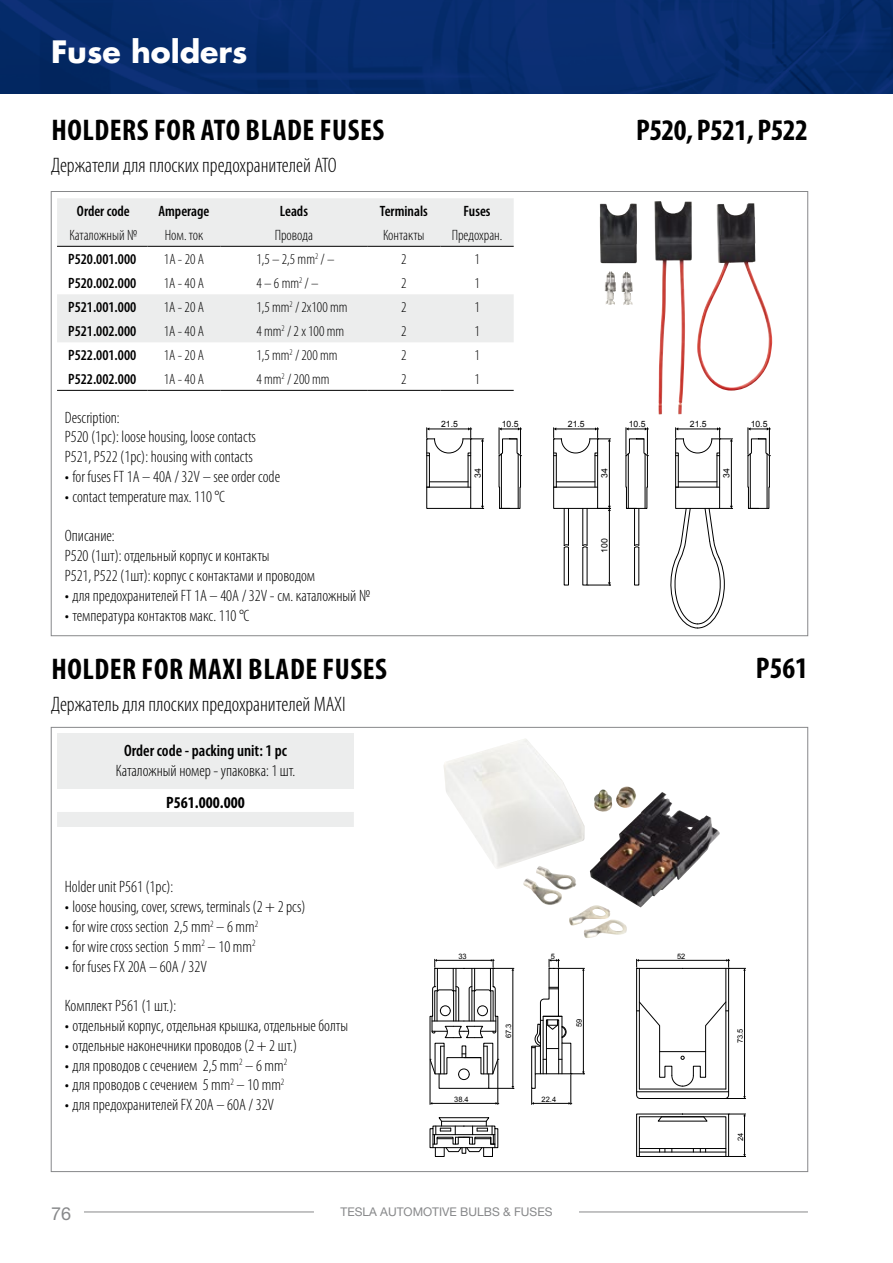
<style>
.page{position:relative;width:893px;height:1263px;background:#fff}
.page>*{position:absolute;margin:0;border:0;box-sizing:border-box;transform-origin:0 0}
.t1{font:700 condensed 30px "Myriad Pro";letter-spacing:.02em;color:#000}
.t2{font:700 condensed 30px "Myriad Pro";letter-spacing:-.02em;color:#000}
.t3{font:700 30px "Futura CE";color:#fff}
.t4{font:300 condensed 21px "Myriad Pro";color:#000}
.t5{font:18px "Helvetica Neue LT Pro";color:#87888a}
.t6{font:300 condensed 16.5px/19.8px "Myriad Pro";color:#000}
.t7{font:600 condensed 16.5px "Myriad Pro";color:#000}
.t8{font:700 condensed 16.5px "Myriad Pro";color:#000}
.t9{font:300 condensed 15px "Myriad Pro";color:#000}
.t10{font:600 condensed 15px "Myriad Pro";color:#000}
.t11{font:12px "Helvetica Neue LT Pro";color:#87888a}
.t12{font:8.7px "Arial";color:#000}
.t13{font:7.5px "Arial";color:#000}
.s1{font-weight:700;font-stretch:normal}
</style>
<div class="page">
<img style="left:0;top:0;width:893px;height:94px">
<hr style="left:84px;top:1212px;width:230px;height:1px;background:#87888a">
<hr style="left:579px;top:1212px;width:229px;height:1px;background:#87888a">
<div style="left:57px;top:812px;width:297px;height:15px;background:#eceded"></div>
<div style="left:57px;top:733px;width:297px;height:55px;background:#eceded"></div>
<img style="left:444px;top:739px;width:276px;height:168px">
<hr style="left:513px;top:970px;width:1px;height:116px;background:#000">
<svg style="left:489px;top:1086px;width:25px;height:3px"></svg>
<hr style="left:430px;top:1060px;width:1px;height:44px;background:#000">
<hr style="left:498px;top:1060px;width:1px;height:44px;background:#000">
<hr style="left:432px;top:1103px;width:64px;height:1px;background:#000">
<svg style="left:430px;top:959px;width:84px;height:121px"></svg>
<svg style="left:531px;top:959px;width:54px;height:146px"></svg>
<div style="left:435px;top:1147px;width:9px;height:10px;border:1px solid #000"></div>
<div style="left:483px;top:1147px;width:10px;height:10px;border:1px solid #000"></div>
<svg style="left:430px;top:1117px;width:68px;height:36px"></svg>
<hr style="left:442px;top:1121px;width:44px;height:1px;background:#000">
<svg style="left:636px;top:959px;width:110px;height:140px"></svg>
<hr style="left:660px;top:1051px;width:46px;height:1px;background:#000">
<svg style="left:636px;top:1113px;width:110px;height:44px"></svg>
<hr style="left:639px;top:1148px;width:87px;height:1px;background:#000">
<hr style="left:639px;top:1152px;width:87px;height:1px;background:#000">
<svg style="left:600px;top:203px;width:37px;height:102px"></svg>
<img style="left:654px;top:201px;width:119px;height:213px">
<svg style="left:563px;top:544px;width:6px;height:4px"></svg>
<svg style="left:634px;top:544px;width:5px;height:3px"></svg>
<svg style="left:583px;top:544px;width:5px;height:4px"></svg>
<hr style="left:609px;top:510px;width:1px;height:73px;background:#000">
<svg style="left:587px;top:582px;width:24px;height:4px"></svg>
<svg style="left:499px;top:427px;width:22px;height:82px"></svg>
<hr style="left:501px;top:454px;width:1px;height:54px;background:#000">
<hr style="left:518px;top:454px;width:1px;height:54px;background:#000">
<svg style="left:426px;top:427px;width:58px;height:82px"></svg>
<svg style="left:625px;top:427px;width:23px;height:82px"></svg>
<hr style="left:628px;top:454px;width:1px;height:54px;background:#000">
<hr style="left:645px;top:454px;width:1px;height:54px;background:#000">
<svg style="left:553px;top:427px;width:58px;height:84px"></svg>
<svg style="left:747px;top:427px;width:23px;height:82px"></svg>
<hr style="left:750px;top:454px;width:1px;height:54px;background:#000">
<hr style="left:767px;top:454px;width:1px;height:54px;background:#000">
<svg style="left:670px;top:427px;width:63px;height:201px"></svg>
<hr style="left:564px;top:508px;width:1px;height:38px;background:#000">
<hr style="left:568px;top:508px;width:1px;height:37px;background:#000">
<div style="left:564px;top:547px;width:5px;height:38px;border:1px solid #000"></div>
<hr style="left:634px;top:508px;width:1px;height:38px;background:#000">
<hr style="left:639px;top:508px;width:1px;height:37px;background:#000">
<div style="left:634px;top:547px;width:5px;height:38px;border:1px solid #000"></div>
<hr style="left:582px;top:508px;width:1px;height:38px;background:#000">
<hr style="left:587px;top:508px;width:1px;height:37px;background:#000">
<svg style="left:57px;top:198px;width:457px;height:144px;fill:#eceded"></svg>
<hr style="left:57px;top:390px;width:90px;height:1px;background:#000">
<hr style="left:147px;top:390px;width:74px;height:1px;background:#000">
<hr style="left:221px;top:390px;width:146px;height:1px;background:#000">
<hr style="left:367px;top:390px;width:73px;height:1px;background:#000">
<hr style="left:440px;top:390px;width:74px;height:1px;background:#000">
<hr style="left:57px;top:246px;width:90px;height:1px;background:#000">
<hr style="left:147px;top:246px;width:74px;height:1px;background:#000">
<hr style="left:221px;top:246px;width:146px;height:1px;background:#000">
<hr style="left:367px;top:246px;width:73px;height:1px;background:#000">
<hr style="left:440px;top:246px;width:74px;height:1px;background:#000">
<h1 class="t3" style="left:51px;top:33px;width:198px">Fuse holders</h1>
<h1 class="t1" style="left:51px;top:111px;width:335px">HOLDERS FOR ATO BLADE FUSES</h1>
<h1 class="t2" style="left:636px;top:111px;width:173px">P520, P521, P522</h1>
<p class="t4" style="left:51px;top:153px;width:287px">Держатели для плоских предохранителей ATO</p>
<p class="t10" style="left:77px;top:202px;width:54px">Order code</p>
<p class="t10" style="left:158px;top:202px;width:53px">Amperage</p>
<p class="t10" style="left:280px;top:202px;width:30px">Leads</p>
<p class="t10" style="left:380px;top:202px;width:49px">Terminals</p>
<p class="t10" style="left:464px;top:202px;width:28px">Fuses</p>
<p class="t9" style="left:69px;top:226px;width:69px">Каталожный №</p>
<p class="t9" style="left:165px;top:226px;width:40px">Ном. ток</p>
<p class="t9" style="left:275px;top:226px;width:40px">Провода</p>
<p class="t9" style="left:383px;top:226px;width:43px">Контакты</p>
<p class="t9" style="left:452px;top:226px;width:52px">Предохран.</p>
<p class="t10" style="left:68px;top:250px;width:70px">P520.001.000</p>
<p class="t9" style="left:164px;top:250px;width:42px">1A - 20 A</p>
<p class="t9" style="left:256px;top:250px;width:80px">1,5 – 2,5 mm<sup>2</sup> / –</p>
<p class="t9" style="left:401px;top:250px;width:7px">2</p>
<p class="t9" style="left:474px;top:250px;width:7px">1</p>
<p class="t10" style="left:68px;top:274px;width:70px">P520.002.000</p>
<p class="t9" style="left:164px;top:274px;width:42px">1A - 40 A</p>
<p class="t9" style="left:256px;top:274px;width:64px">4 – 6 mm<sup>2</sup> / –</p>
<p class="t9" style="left:401px;top:274px;width:7px">2</p>
<p class="t9" style="left:474px;top:274px;width:7px">1</p>
<p class="t10" style="left:68px;top:298px;width:70px">P521.001.000</p>
<p class="t9" style="left:164px;top:298px;width:42px">1A - 20 A</p>
<p class="t9" style="left:256px;top:298px;width:93px">1,5 mm<sup>2</sup> / 2x100 mm</p>
<p class="t9" style="left:401px;top:298px;width:7px">2</p>
<p class="t9" style="left:474px;top:298px;width:7px">1</p>
<p class="t10" style="left:68px;top:322px;width:70px">P521.002.000</p>
<p class="t9" style="left:164px;top:322px;width:42px">1A - 40 A</p>
<p class="t9" style="left:256px;top:322px;width:89px">4 mm<sup>2</sup> / 2 x 100 mm</p>
<p class="t9" style="left:401px;top:322px;width:7px">2</p>
<p class="t9" style="left:474px;top:322px;width:7px">1</p>
<p class="t10" style="left:68px;top:346px;width:70px">P522.001.000</p>
<p class="t9" style="left:164px;top:346px;width:42px">1A - 20 A</p>
<p class="t9" style="left:256px;top:346px;width:83px">1,5 mm<sup>2</sup> / 200 mm</p>
<p class="t9" style="left:401px;top:346px;width:7px">2</p>
<p class="t9" style="left:474px;top:346px;width:7px">1</p>
<p class="t10" style="left:68px;top:370px;width:70px">P522.002.000</p>
<p class="t9" style="left:164px;top:370px;width:42px">1A - 40 A</p>
<p class="t9" style="left:256px;top:370px;width:75px">4 mm<sup>2</sup> / 200 mm</p>
<p class="t9" style="left:401px;top:370px;width:7px">2</p>
<p class="t9" style="left:474px;top:370px;width:7px">1</p>
<p class="t6" style="left:65px;top:407px;width:217px">Description:<br>P520 (1pc): loose housing, loose contacts P521, P522 (1pc): housing with contacts<br><span class="s1">·</span> for fuses FT 1A – 40A / 32V – see order code <span class="s1">·</span> contact temperature max. 110 °C</p>
<p class="t6" style="left:65px;top:526px;width:307px">Описание:<br>P520 (1шт): отдельный корпус и контакты<br>P521, P522 (1шт): корпус с контактами и проводом<br><span class="s1">·</span> для предохранителей FT 1A – 40A / 32V - см. каталожный № <span class="s1">·</span> температура контактов макс. 110 °C</p>
<p class="t12" style="left:441px;top:418px;width:18px">21.5</p>
<p class="t12" style="left:502px;top:418px;width:18px">10.5</p>
<p class="t12" style="left:472px;top:478px;width:11px;rotate:-90deg">34</p>
<p class="t12" style="left:568px;top:418px;width:18px">21.5</p>
<p class="t12" style="left:629px;top:418px;width:18px">10.5</p>
<p class="t12" style="left:599px;top:478px;width:11px;rotate:-90deg">34</p>
<p class="t12" style="left:599px;top:553px;width:16px;rotate:-90deg">100</p>
<p class="t12" style="left:690px;top:418px;width:18px">21.5</p>
<p class="t12" style="left:751px;top:418px;width:18px">10.5</p>
<p class="t12" style="left:721px;top:478px;width:11px;rotate:-90deg">34</p>
<h1 class="t1" style="left:51px;top:650px;width:337px">HOLDER FOR MAXI BLADE FUSES</h1>
<h1 class="t1" style="left:756px;top:650px;width:54px">P561</h1>
<p class="t4" style="left:51px;top:692px;width:296px">Держатель для плоских предохранителей MAXI</p>
<p class="t7" style="left:124px;top:741px;width:164px">Order code - packing unit: 1 pc</p>
<p class="t6" style="left:116px;top:761px;width:181px">Каталожный номер - упаковка: 1 шт.</p>
<p class="t8" style="left:166px;top:792px;width:80px">P561.000.000</p>
<p class="t6" style="left:65px;top:877px;width:242px">Holder unit P561 (1pc):<br><span class="s1">·</span> loose housing, cover, screws, terminals (2 + 2 pcs) <span class="s1">·</span> for wire cross section 2,5 mm<sup>2</sup> – 6 mm<sup>2<br></sup><span class="s1">·</span> for wire cross section 5 mm<sup>2</sup> – 10 mm<sup>2<br></sup><span class="s1">·</span> for fuses FX 20A – 60A / 32V</p>
<p class="t6" style="left:65px;top:996px;width:285px">Комплект Р561 (1 шт.):<br><span class="s1">·</span> отдельный корпус, отдельная крышка, отдельные болты <span class="s1">·</span> отдельные наконечники проводов (2 + 2 шт.)<br><span class="s1">·</span> для проводов с сечением 2,5 mm<sup>2</sup> – 6 mm<sup>2<br></sup><span class="s1">·</span> для проводов с сечением 5 mm<sup>2</sup> – 10 mm<sup>2<br></sup><span class="s1">·</span> для предохранителей FX 20A – 60A / 32V</p>
<p class="t13" style="left:458px;top:951px;width:10px">33</p>
<p class="t13" style="left:551px;top:951px;width:6px">5</p>
<p class="t13" style="left:504px;top:1038px;width:16px;rotate:-90deg">67.3</p>
<p class="t13" style="left:574px;top:1027px;width:10px;rotate:-90deg">59</p>
<p class="t13" style="left:454px;top:1094px;width:16px">38.4</p>
<p class="t13" style="left:542px;top:1094px;width:16px">22.4</p>
<p class="t5" style="left:51px;top:1203px;width:22px">76</p>
<p class="t11" style="left:340px;top:1205px;width:214px">TESLA AUTOMOTIVE BULBS &amp; FUSES</p>
<p class="t13" style="left:677px;top:951px;width:10px">52</p>
<p class="t13" style="left:735px;top:1043px;width:16px;rotate:-90deg">73.5</p>
<p class="t13" style="left:735px;top:1141px;width:10px;rotate:-90deg">24</p>
</div>
